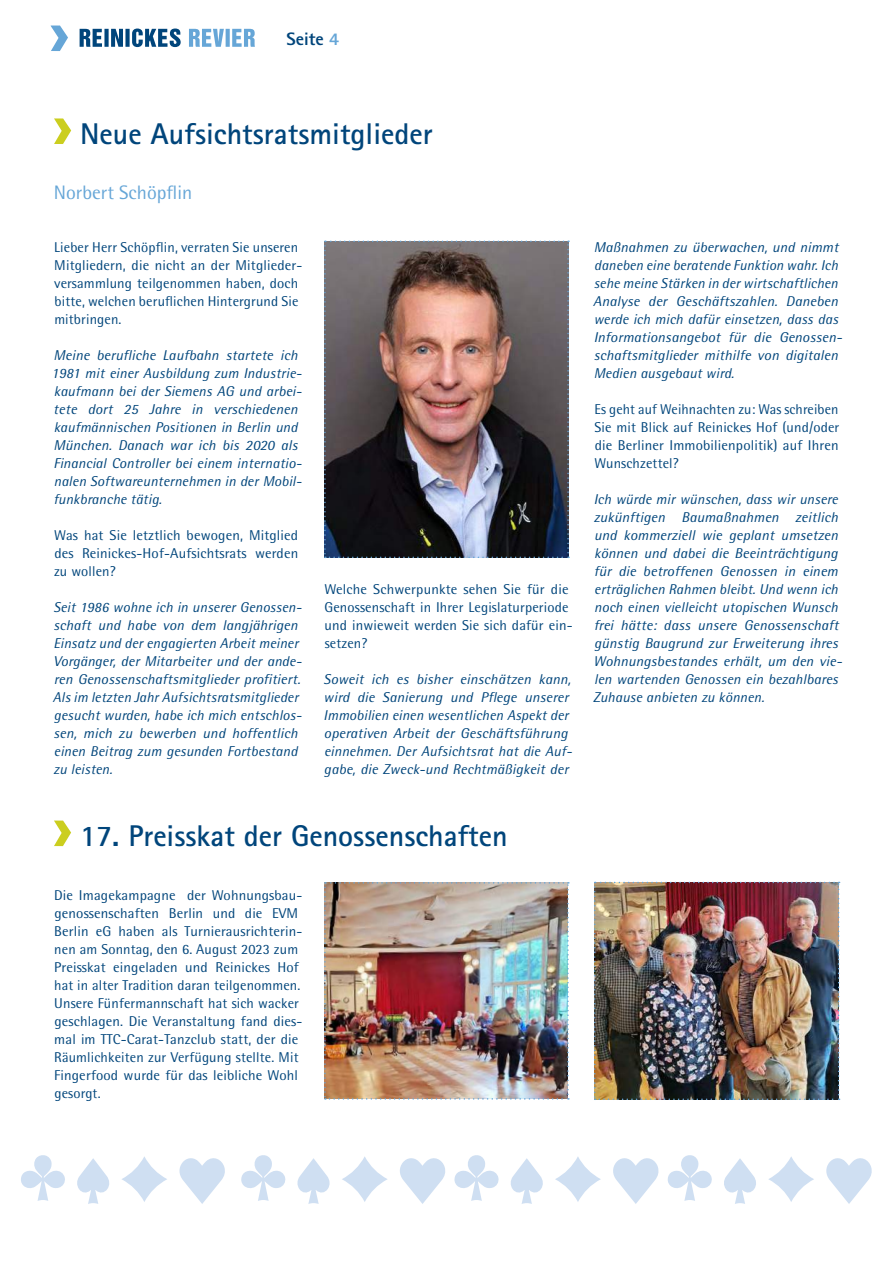
<style>
.page{position:relative;width:893px;height:1263px;background:#fff}
.page>*{position:absolute;margin:0;border:0;box-sizing:border-box;transform-origin:0 0}
.t1{font:700 30px "Rotis Sans Serif";color:#00457b}
.t2{font:19.5px "Rotis Semi Sans";color:#66a6d7}
.t3{font:800 18px "Rotis Sans Serif Std";color:#00457b}
.t4{font:italic 14.25px/18px "Rotis Semi Sans";letter-spacing:.01em;color:#00457b}
.t5{font:14.25px/18px "Rotis Semi Sans";letter-spacing:.01em;color:#00457b}
.s1{color:#66a6d7}
</style>
<div class="page">
<svg style="left:189px;top:29px;width:66px;height:18px"></svg>
<svg style="left:80px;top:29px;width:101px;height:18px"></svg>
<svg style="left:51px;top:26px;width:17px;height:25px"></svg>
<svg style="left:54px;top:118px;width:17px;height:26px"></svg>
<img style="left:324px;top:241px;width:245px;height:317px">
<svg style="left:54px;top:820px;width:17px;height:26px"></svg>
<img style="left:594px;top:882px;width:246px;height:218px">
<img style="left:324px;top:882px;width:245px;height:218px">
<svg style="left:179px;top:1158px;width:46px;height:46px"></svg>
<svg style="left:21px;top:1155px;width:44px;height:46px"></svg>
<svg style="left:77px;top:1158px;width:33px;height:46px"></svg>
<svg style="left:121px;top:1156px;width:46px;height:46px"></svg>
<svg style="left:400px;top:1158px;width:45px;height:46px"></svg>
<svg style="left:241px;top:1155px;width:45px;height:46px"></svg>
<svg style="left:297px;top:1158px;width:33px;height:46px"></svg>
<svg style="left:342px;top:1156px;width:46px;height:46px"></svg>
<svg style="left:613px;top:1158px;width:46px;height:46px"></svg>
<svg style="left:454px;top:1155px;width:45px;height:46px"></svg>
<svg style="left:510px;top:1158px;width:33px;height:46px"></svg>
<svg style="left:555px;top:1156px;width:46px;height:46px"></svg>
<svg style="left:826px;top:1158px;width:46px;height:46px"></svg>
<svg style="left:667px;top:1155px;width:45px;height:46px"></svg>
<svg style="left:724px;top:1158px;width:32px;height:46px"></svg>
<svg style="left:768px;top:1156px;width:46px;height:46px"></svg>
<p class="t3" style="left:287px;top:28px;width:54px">Seite <span class="s1">4</span></p>
<h1 class="t1" style="left:80px;top:115px;width:354px">Neue Aufsichtsratsmitglieder</h1>
<h2 class="t2" style="left:54px;top:181px;width:140px">Norbert Schöpflin</h2>
<p class="t5" style="left:54px;top:238px;width:250px">Lieber Herr Schöpflin, verraten Sie unseren Mitgliedern, die nicht an der Mitglieder&shy;versammlung teilgenommen haben, doch bitte, welchen beruf-l ichen Hintergrund Sie mitbringen.</p>
<p class="t4" style="left:51px;top:346px;width:252px">Meine berufliche Laufbahn startete ich 1981 mit einer Ausbildung zum Industrie&shy;kaufmann bei der Siemens AG und arbei&shy;tete dort 25 Jahre in verschiedenen kaufmännischen Positionen in Berlin und München. Danach war ich bis 2020 als Financial Controller bei einem internatio&shy;nalen Softwareunternehmen in der Mobil&shy;funkbranche tätig.</p>
<p class="t5" style="left:54px;top:526px;width:246px;text-align:justify">Was hat Sie letztlich bewogen, Mitglied des Reinickes-Hof-Aufsichtsrats werden zu wollen?</p>
<p class="t4" style="left:53px;top:598px;width:250px">Seit 1986 wohne ich in unserer Genossen&shy;schaft und habe von dem langjährigen Einsatz und der engagierten Arbeit meiner Vorgänger, der Mitarbeiter und der ande&shy;ren Genossenschaftsmitglieder profitiert.<br>Als im letzten Jahr Aufsichtsratsmitglieder gesucht wurden, habe ich mich entschlos&shy;sen, mich zu bewerben und hoffentlich einen Beitrag zum gesunden Fortbestand zu leisten.</p>
<p class="t5" style="left:324px;top:580px;width:250px">Welche Schwerpunkte sehen Sie für die<br>Genossenschaft in Ihrer Legislaturperiode und inwieweit werden Sie sich dafür ein&shy;setzen?</p>
<p class="t4" style="left:324px;top:670px;width:250px">Soweit ich es bisher einschätzen kann, wird die Sanierung und Pflege unserer Immobilien einen wesentlichen Aspekt der operativen Arbeit der Geschäftsführung einnehmen. Der Aufsichtsrat hat die Auf&shy;gabe, die Zweck-und Rechtmäßigkeit der</p>
<h1 class="t1" style="left:80px;top:817px;width:429px">17. Preisskat der Genossenschaften</h1>
<p class="t5" style="left:54px;top:886px;width:250px">Die Imagekampagne der Wohnungsbau&shy;genossenschaften Berlin und die EVM Berlin eG haben als Turnierausrichterin&shy;nen am Sonntag, den 6. August 2023 zum Preisskat eingeladen und Reinickes Hof hat in alter Tradition daran teilgenommen.<br>Unsere Fünfermannschaft hat sich wacker geschlagen. Die Veranstaltung fand dies&shy;mal im TTC-Carat-Tanzclub statt, der die Räumlichkeiten zur Verfügung stellte. Mit Fingerfood wurde für das leibliche Wohl gesorgt.</p>
<p class="t4" style="left:593px;top:238px;width:250px">Maßnahmen zu überwachen, und nimmt daneben eine beratende Funktion wahr. Ich sehe meine Stärken in der wirtschaftlichen Analyse der Geschäftszahlen. Daneben werde ich mich dafür einsetzen, dass das Informationsangebot für die Genossen&shy;schaftsmitglieder mithilfe von digitalen Medien ausgebaut wird.</p>
<p class="t5" style="left:594px;top:400px;width:246px;text-align:justify">Es geht auf Weihnachten zu: Was schreiben Sie mit Blick auf Reinickes Hof (und/oder die Berliner Immobilienpolitik) auf Ihren Wunschzettel?</p>
<p class="t4" style="left:593px;top:490px;width:250px">Ich würde mir wünschen, dass wir unsere zukünftigen Baumaßnahmen zeitlich und kommerziell wie geplant umsetzen können und dabei die Beeinträchtigung für die betroffenen Genossen in einem erträglichen Rahmen bleibt. Und wenn ich noch einen vielleicht utopischen Wunsch frei hätte: dass unsere Genossenschaft günstig Baugrund zur Erweiterung ihres Wohnungsbestandes erhält, um den vie&shy;len wartenden Genossen ein bezahlbares Zuhause anbieten zu können.</p>
</div>
